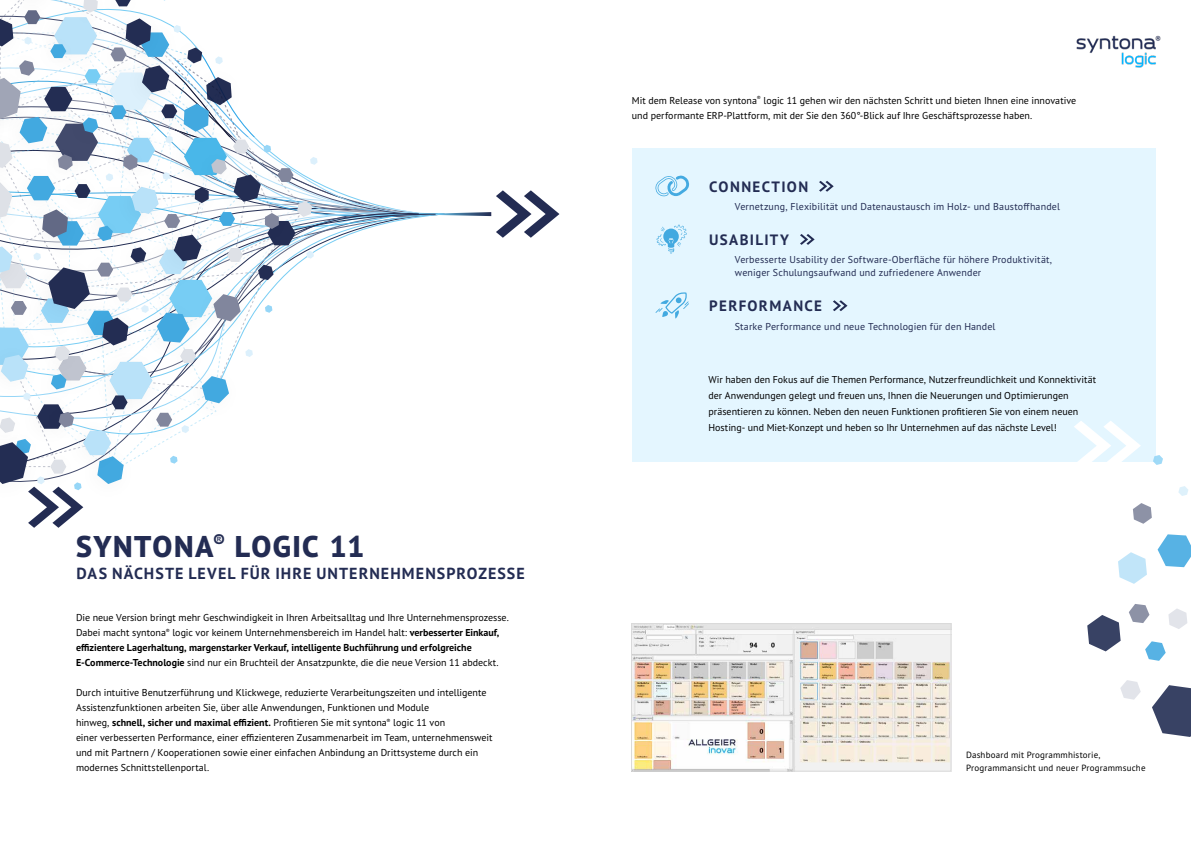
<style>
.page{position:relative;width:1191px;height:842px;background:#fff}
.page>*{position:absolute;margin:0;border:0;box-sizing:border-box;transform-origin:0 0}
.t1{font:800 30px "PT Sans Pro";letter-spacing:.045em;color:#232c53}
.t2{font:700 16px "PT Sans Pro";letter-spacing:.065em;color:#232c53}
.t3{font:700 15px "PT Sans Pro";letter-spacing:.09em;color:#232c53}
.t4{font:10px/15px "PT Sans Pro";color:#000}
.t5{font:10px/13px "PT Sans Pro";letter-spacing:.015em;color:#232c53}
.t6{font:9px/13px "PT Sans Pro";letter-spacing:.02em;color:#000}
.s1{font-weight:700}
</style>
<div class="page">
<img style="left:1076px;top:35px;width:85px;height:33px">
<svg style="left:0;top:0;width:559px;height:528px"></svg>
<div style="left:632px;top:149px;width:523px;height:313px;background:#e4f6ff"></div>
<svg style="left:819px;top:181px;width:14px;height:11px"></svg>
<svg style="left:800px;top:234px;width:14px;height:11px"></svg>
<svg style="left:833px;top:300px;width:14px;height:11px"></svg>
<svg style="left:1074px;top:421px;width:67px;height:41px"></svg>
<svg style="left:1157px;top:534px;width:34px;height:33px"></svg>
<svg style="left:1118px;top:552px;width:29px;height:32px"></svg>
<svg style="left:1087px;top:615px;width:33px;height:36px"></svg>
<svg style="left:1168px;top:609px;width:19px;height:20px"></svg>
<svg style="left:1120px;top:680px;width:20px;height:20px"></svg>
<svg style="left:1153px;top:455px;width:10px;height:10px"></svg>
<svg style="left:1178px;top:486px;width:10px;height:10px"></svg>
<svg style="left:1145px;top:641px;width:20px;height:20px"></svg>
<svg style="left:1129px;top:604px;width:20px;height:19px"></svg>
<svg style="left:1133px;top:503px;width:18px;height:21px"></svg>
<svg style="left:1152px;top:685px;width:39px;height:52px"></svg>
<img style="left:633px;top:625px;width:316px;height:144px">
<div style="left:631px;top:623px;width:320px;height:148px;border:1px solid #dadada"></div>
<svg style="left:655px;top:175px;width:34px;height:21px"></svg>
<svg style="left:655px;top:292px;width:34px;height:26px"></svg>
<svg style="left:656px;top:225px;width:30px;height:28px"></svg>
<h1 class="t1" style="left:76px;top:526px;width:290px">SYNTONA<sup>®</sup> LOGIC 11</h1>
<h2 class="t2" style="left:77px;top:563px;width:449px">DAS NÄCHSTE LEVEL FÜR IHRE UNTERNEHMENSPROZESSE</h2>
<p class="t4" style="left:76px;top:610px;width:434px">Die neue Version bringt mehr Geschwindigkeit in Ihren Arbeitsalltag und Ihre Unternehmensprozesse.<br>Dabei macht syntona<sup>®</sup> logic vor keinem Unternehmensbereich im Handel halt: <span class="s1">verbesserter Einkauf, effizientere Lagerhaltung, margenstarker Verkauf, intelligente Buchführung und erfolgreiche E-Commerce-Technologie</span> sind nur ein Bruchteil der Ansatzpunkte, die die neue Version 11 abdeckt.</p>
<p class="t4" style="left:76px;top:685px;width:418px">Durch intuitive Benutzerführung und Klickwege, reduzierte Verarbeitungszeiten und intelligente Assistenzfunktionen arbeiten Sie, über alle Anwendungen, Funktionen und Module<br>hinweg, <span class="s1">schnell, sicher und maximal effizient.</span> Profitieren Sie mit syntona<sup>®</sup> logic 11 von<br>einer verbesserten Performance, einer effizienteren Zusammenarbeit im Team, unternehmensweit und mit Partnern / Kooperationen sowie einer einfachen Anbindung an Drittsysteme durch ein modernes Schnittstellenportal.</p>
<p class="t4" style="left:632px;top:92px;width:446px">Mit dem Release von syntona<sup>®</sup> logic 11 gehen wir den nächsten Schritt und bieten Ihnen eine innovative und performante ERP-Plattform, mit der Sie den 360°-Blick auf Ihre Geschäftsprozesse haben.</p>
<h3 class="t3" style="left:709px;top:177px;width:100px">CONNECTION</h3>
<p class="t5" style="left:735px;top:200px;width:326px">Vernetzung, Flexibilität und Datenaustausch im Holz- und Baustoffhandel</p>
<h3 class="t3" style="left:709px;top:230px;width:81px">USABILITY</h3>
<p class="t5" style="left:735px;top:253px;width:319px">Verbesserte Usability der Software-Oberfläche für höhere Produktivität, weniger Schulungsaufwand und zufriedenere Anwender</p>
<h3 class="t3" style="left:709px;top:296px;width:114px">PERFORMANCE</h3>
<p class="t5" style="left:735px;top:319px;width:262px">Starke Performance und neue Technologien für den Handel</p>
<p class="t4" style="left:708px;top:371px;width:389px;line-height:16px">Wir haben den Fokus auf die Themen Performance, Nutzerfreundlichkeit und Konnektivität der Anwendungen gelegt und freuen uns, Ihnen die Neuerungen und Optimierungen präsentieren zu können. Neben den neuen Funktionen profitieren Sie von einem neuen Hosting- und Miet-Konzept und heben so Ihr Unternehmen auf das nächste Level!</p>
<p class="t6" style="left:966px;top:748px;width:181px">Dashboard mit Programmhistorie,<br>Programmansicht und neuer Programmsuche</p>
</div>
